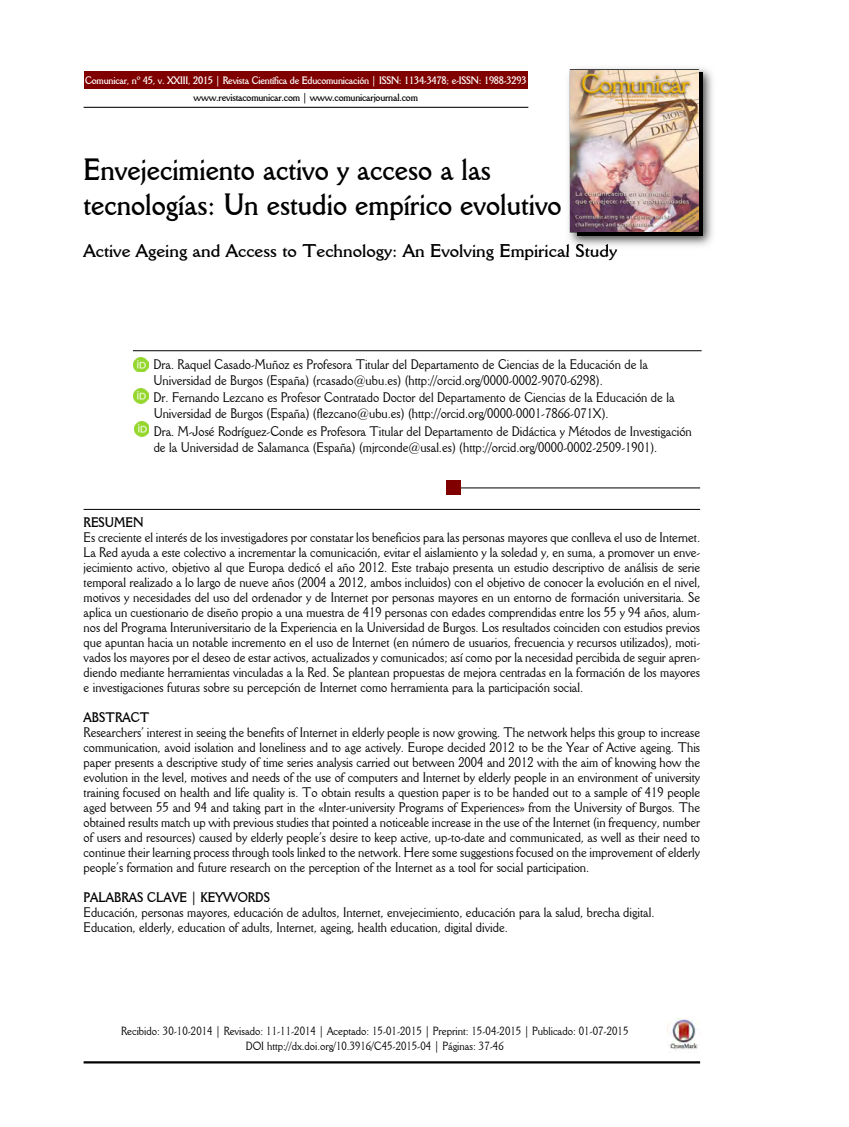
<style>
.page{position:relative;width:849px;height:1127px;background:#fff}
.page>*{position:absolute;margin:0;border:0;box-sizing:border-box;transform-origin:0 0}
.t1{font:700 30px/34.5px "Della Robbia BT";color:#000;scale:.9 1}
.t2{font:700 18px "Della Robbia BT";color:#000}
.t3{font:13.5px/15px "Della Robbia BT";color:#000;scale:.9 1}
.t4{font:700 13.5px "Della Robbia BT";color:#000;scale:.9 1}
.t5{font:11.55px/15px "Della Robbia BT";color:#000;text-align:center;scale:.9 1}
.t6{font:700 10.5px "Della Robbia BT";letter-spacing:-.02em;color:#fff;scale:.9 1}
.t7{font:700 10.5px "Della Robbia BT";letter-spacing:-.02em;color:#000;scale:.9 1}
</style>
<div class="page">
<svg style="left:83px;top:106px;width:446px;height:2px"></svg>
<div style="left:84px;top:71px;width:444px;height:17px;background:#800000"></div>
<img style="left:563px;top:68px;width:150px;height:184px">
<img style="left:577px;top:73px;width:125px;height:163px">
<img style="left:571px;top:70px;width:127px;height:162px">
<svg style="left:132px;top:350px;width:570px;height:1px"></svg>
<svg style="left:83px;top:508px;width:618px;height:2px"></svg>
<svg style="left:461px;top:487px;width:240px;height:1px"></svg>
<img style="left:668px;top:1018px;width:32px;height:32px">
<hr style="left:84px;top:1061px;width:616px;height:2px;background:#000">
<div style="left:446px;top:481px;width:15px;height:14px;background:#800000"></div>
<img style="left:134px;top:357px;width:15px;height:15px">
<svg style="left:133px;top:391px;width:12px;height:13px"></svg>
<img style="left:134px;top:388px;width:15px;height:15px">
<svg style="left:138px;top:421px;width:8px;height:16px"></svg>
<img style="left:134px;top:422px;width:15px;height:14px">
<p class="t6" style="left:85px;top:74px;width:492px">Comunicar, nº 45, v. XXIII, 2015 | Revista Científica de Educomunicación | ISSN: 1134-3478; e-ISSN: 1988-3293</p>
<p class="t7" style="left:194px;top:91px;width:251px">www.revistacomunicar.com | www.comunicarjournal.com</p>
<h1 class="t1" style="left:84px;top:152px;width:533px">Envejecimiento activo y acceso a las tecnologías: Un estudio empírico evolutivo</h1>
<h2 class="t2" style="left:84px;top:240px;width:535px">Active Ageing and Access to Technology: An Evolving Empirical Study</h2>
<p class="t3" style="left:153px;top:356px;width:551px;line-height:15.8px">Dra. Raquel Casado-Muñoz es Profesora Titular del Departamento de Ciencias de la Educación de la<br>Universidad de Burgos (España) (rcasado@ubu.es) (http://orcid.org/0000-0002-9070-6298).</p>
<p class="t3" style="left:153px;top:390px;width:580px;line-height:15.8px">Dr. Fernando Lezcano es Profesor Contratado Doctor del Departamento de Ciencias de la Educación de la<br>Universidad de Burgos (España) (flezcano@ubu.es) (http://orcid.org/0000-0001-7866-071X).</p>
<p class="t3" style="left:154px;top:423px;width:599px;line-height:15.8px">Dra. M-José Rodríguez-Conde es Profesora Titular del Departamento de Didáctica y Métodos de Investigación de la Universidad de Salamanca (España) (mjrconde@usal.es) (http://orcid.org/0000-0002-2509-1901).</p>
<p class="t4" style="left:84px;top:514px;width:68px">RESUMEN</p>
<p class="t3" style="left:84px;top:530px;width:687px;text-align:justify">Es creciente el interés de los investigadores por constatar los beneficios para las personas mayores que conlleva el uso de Internet.<br>La Red ayuda a este colectivo a incrementar la comunicación, evitar el aislamiento y la soledad y, en suma, a promover un enve&shy;jecimiento activo, objetivo al que Europa dedicó el año 2012. Este trabajo presenta un estudio descriptivo de análisis de serie temporal realizado a lo largo de nueve años (2004 a 2012, ambos incluidos) con el objetivo de conocer la evolución en el nivel, motivos y necesidades del uso del ordenador y de Internet por personas mayores en un entorno de formación universitaria. Se aplica un cuestionario de diseño propio a una muestra de 419 personas con edades comprendidas entre los 55 y 94 años, alum&shy;nos del Programa Interuniversitario de la Experiencia en la Universidad de Burgos. Los resultados coinciden con estudios previos que apuntan hacia un notable incremento en el uso de Internet (en número de usuarios, frecuencia y recursos utilizados), moti&shy;vados los mayores por el deseo de estar activos, actualizados y comunicados; así como por la necesidad percibida de seguir apren&shy;diendo mediante herramientas vinculadas a la Red. Se plantean propuestas de mejora centradas en la formación de los mayores e investigaciones futuras sobre su percepción de Internet como herramienta para la participación social.</p>
<p class="t4" style="left:84px;top:709px;width:75px">ABSTRACT</p>
<p class="t3" style="left:84px;top:725px;width:687px;text-align:justify">Researchers’ interest in seeing the benefits of Internet in elderly people is now growing. The network helps this group to increase communication, avoid isolation and loneliness and to age actively. Europe decided 2012 to be the Year of Active ageing. This paper presents a descriptive study of time series analysis carried out between 2004 and 2012 with the aim of knowing how the evolution in the level, motives and needs of the use of computers and Internet by elderly people in an environment of university training focused on health and life quality is. To obtain results a question paper is to be handed out to a sample of 419 people aged between 55 and 94 and taking part in the «Inter-university Programs of Experiences» from the University of Burgos. The obtained results match up with previous studies that pointed a noticeable increase in the use of the Internet (in frequency, number of users and resources) caused by elderly people’s desire to keep active, up-to-date and communicated, as well as their need to continue their learning process through tools linked to the network. Here some suggestions focused on the improvement of elderly people’s formation and future research on the perception of the Internet as a tool for social participation.</p>
<p class="t4" style="left:84px;top:889px;width:209px">PALABRAS CLAVE | KEYWORDS</p>
<p class="t3" style="left:84px;top:905px;width:636px">Educación, personas mayores, educación de adultos, Internet, envejecimiento, educación para la salud, brecha digital.<br>Education, elderly, education of adults, Internet, ageing, health education, digital divide.</p>
<p class="t5" style="left:121px;top:1023px;width:565px">Recibido: 30-10-2014 | Revisado: 11-11-2014 | Aceptado: 15-01-2015 | Preprint: 15-04-2015 | Publicado: 01-07-2015<br>DOI http://dx.doi.org/10.3916/C45-2015-04 | Páginas: 37-46</p>
</div>
